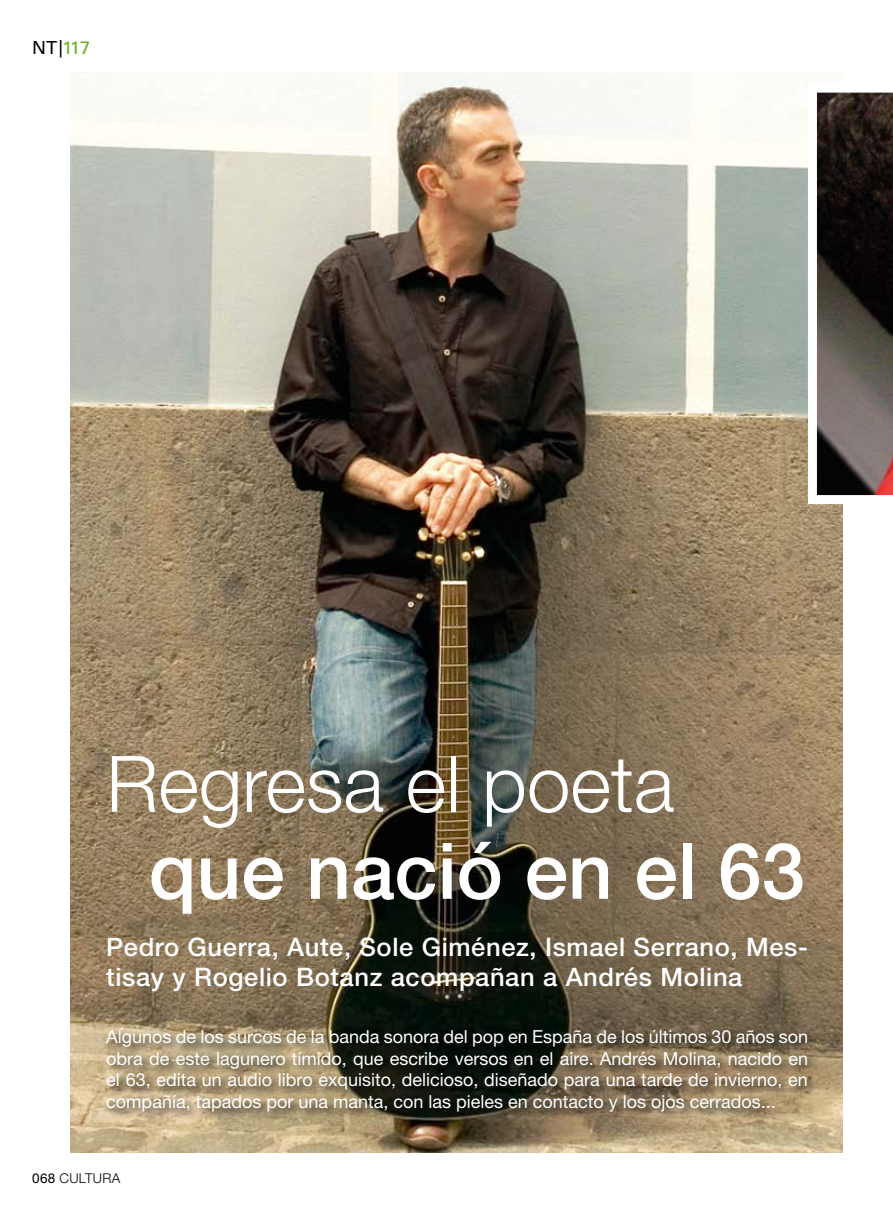
<style>
.page{position:relative;width:893px;height:1212px;background:#fff}
.page>*{position:absolute;margin:0;border:0;box-sizing:border-box;transform-origin:0 0}
.t1{font:300 78px "Helvetica Neue LT Std";color:#fff}
.t2{font:500 78px "Helvetica Neue LT Std";color:#fff}
.t3{font:500 25.5px/30px "Helvetica Neue LT Std";letter-spacing:.025em;color:#fff}
.t4{font:18px/21.6px "Helvetica Neue LT Std";color:#fff;text-align:justify}
.t5{font:18px "Univers LT Std";color:#000}
.t6{font:300 13.5px "Helvetica Neue LT Std";letter-spacing:.02em;color:#000}
.s1{color:#63b01f}
.s2{font-weight:400}
</style>
<div class="page">
<img style="left:70px;top:72px;width:773px;height:1080px">
<div style="left:103px;top:1026px;width:715px;height:97px;background:#000;opacity:.75"></div>
<svg style="left:808px;top:84px;width:84px;height:420px"></svg>
<p class="t5" style="left:32px;top:37px;width:59px">NT |<span class="s1">117</span></p>
<h1 class="t1" style="left:106px;top:736px;width:570px">Regresa el poeta</h1>
<h1 class="t2" style="left:149px;top:824px;width:658px">que nació en el 63</h1>
<h2 class="t3" style="left:106px;top:931px;width:703px">Pedro Guerra, Aute, Sole Giménez, Ismael Serrano, Mes&shy;tisay y Rogelio Botanz acompañan a Andrés Molina</h2>
<p class="t4" style="left:106px;top:1026px;width:703px">Algunos de los surcos de la banda sonora del pop en España de los últimos 30 años son obra de este lagunero tímido, que escribe versos en el aire. Andrés Molina, nacido en el 63, edita un audio libro exquisito, delicioso, diseñado para una tarde de invierno, en compañía, tapados por una manta, con las pieles en contacto y los ojos cerrados...</p>
<p class="t6" style="left:32px;top:1170px;width:90px"><span class="s2">068</span> CULTURA</p>
</div>
